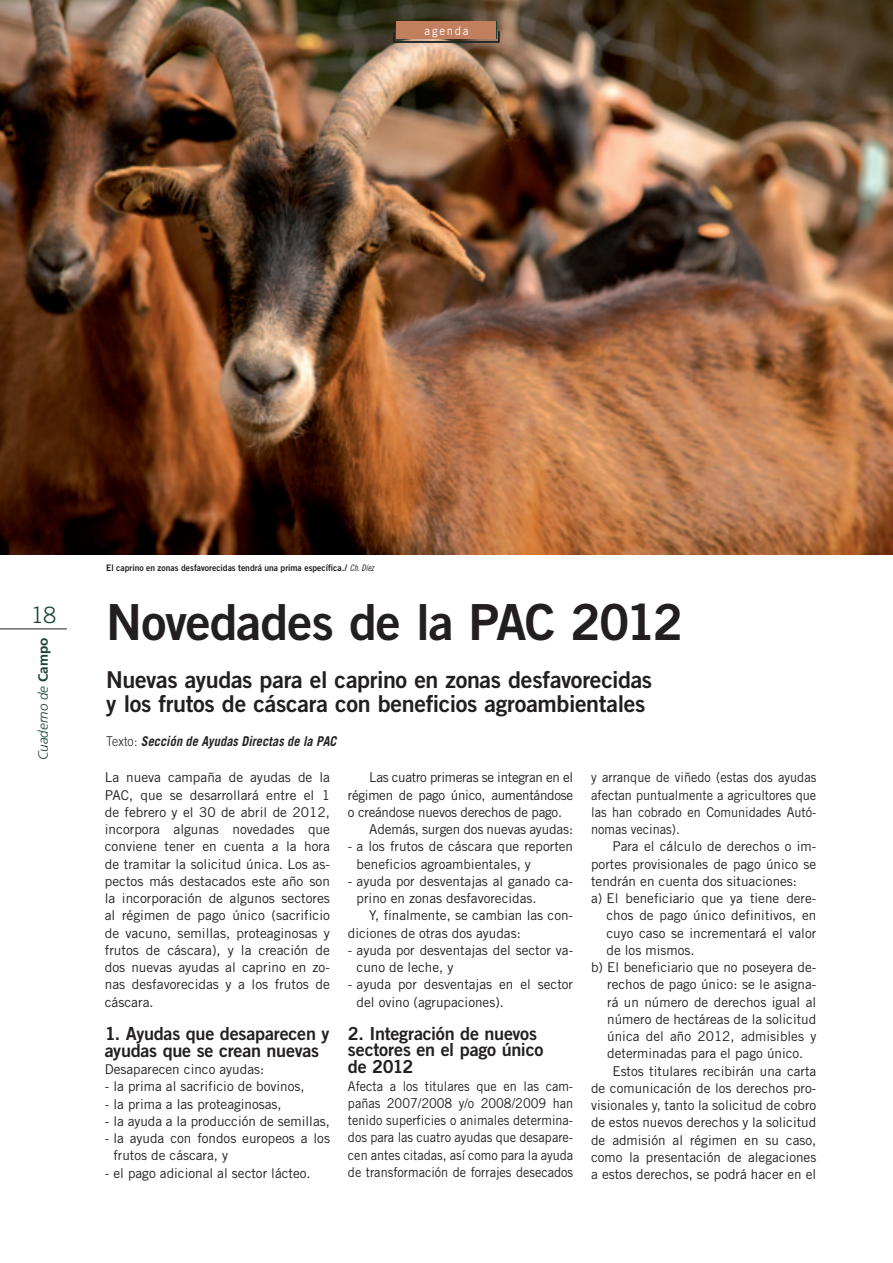
<style>
.page{position:relative;width:893px;height:1263px;background:#fff}
.page>*{position:absolute;margin:0;border:0;box-sizing:border-box;transform-origin:0 0}
.t1{font:49.8px "Trade Gothic Bold Two";letter-spacing:-.025em;color:#231f20}
.t2{font:23.25px/24px "Trade Gothic Bold Two";letter-spacing:-.015em;color:#231f20}
.t3{font:300 22.5px "Trade Gothic";color:#184435}
.t4{font:18px/16.8px "Trade Gothic Bold Two";letter-spacing:-.015em;color:#231f20}
.t5{font:13.5px/17.2px "Trade Gothic";color:#231f20}
.t6{font:13.5px/17.2px "Trade Gothic";color:#231f20;text-align:justify;scale:.94 1}
.t7{font:13.5px "Trade Gothic";letter-spacing:-.02em;color:#231f20}
.t8{font:italic 700 13.5px "Trade Gothic";letter-spacing:.005em;color:#231f20;scale:.91 1}
.t9{font:italic 300 13.5px "Frutiger";color:#184435}
.t10{font:12px "Trade Gothic";letter-spacing:.15em;color:#fff;scale:.95 1}
.t11{font:9px "Trade Gothic Bold Two";color:#231f20;scale:.95 1}
.s1{font-weight:700;font-style:normal}
.s2{font-family:"Trade Gothic Cond Eighteen Obl"}
.s3{font-weight:300;font-style:normal}
</style>
<div class="page">
<img style="left:0;top:0;width:893px;height:555px">
<hr style="left:0;top:628px;width:67px;height:1px;background:#231f20">
<svg style="left:392px;top:30px;width:108px;height:13px"></svg>
<div style="left:397px;top:21px;width:99px;height:18px;background:#c17f5e"></div>
<p class="t10" style="left:425px;top:23px;width:48px">agenda</p>
<h3 class="t3" style="left:31px;top:601px;width:27px">18</h3>
<p class="t9" style="left:35px;top:760px;width:124px;rotate:-90deg">Cuaderno de <span class="s1">Campo</span></p>
<p class="t11" style="left:106px;top:562px;width:283px">El caprino en zonas desfavorecidas tendrá una prima específica./ <span class="s2">Ch. Díez</span></p>
<h1 class="t1" style="left:106px;top:591px;width:578px">Novedades de la PAC 2012</h1>
<h2 class="t2" style="left:106px;top:667px;width:547px">Nuevas ayudas para el caprino en zonas desfavorecidas y los frutos de cáscara con beneficios agroambientales</h2>
<p class="t8" style="left:106px;top:733px;width:254px"><span class="s3">Texto:</span> Sección de Ayudas Directas de la PAC</p>
<p class="t5" style="left:105px;top:769px;width:227px;text-align:justify">La nueva campaña de ayudas de la PAC, que se desarrollará entre el 1 de febrero y el 30 de abril de 2012, incorpora algunas novedades que conviene tener en cuenta a la hora de tramitar la solicitud única. Los as&shy;pectos más destacados este año son la incorporación de algunos sectores al régimen de pago único (sacrificio de vacuno, semillas, proteaginosas y frutos de cáscara), y la creación de dos nuevas ayudas al caprino en zo&shy;nas desfavorecidas y a los frutos de cáscara.</p>
<h3 class="t4" style="left:105px;top:1024px;width:226px;line-height:17.2px">1. Ayudas que desaparecen y ayudas que se crean nuevas</h3>
<p class="t5" style="left:105px;top:1060px;width:161px">Desaparecen cinco ayudas:</p>
<p class="t5" style="left:105px;top:1078px;width:201px">- la prima al sacrificio de bovinos,</p>
<p class="t5" style="left:105px;top:1095px;width:178px">- la prima a las proteaginosas,</p>
<p class="t5" style="left:105px;top:1112px;width:227px">- la ayuda a la producción de semillas,</p>
<p class="t5" style="left:113px;top:1129px;width:218px;text-indent:-9px">- la ayuda con fondos europeos a los frutos de cáscara, y</p>
<p class="t5" style="left:105px;top:1164px;width:207px">- el pago adicional al sector lácteo.</p>
<p class="t7" style="left:369px;top:769px;width:205px">Las cuatro primeras se integran en el</p>
<p class="t7" style="left:348px;top:787px;width:227px">régimen de pago único, aumentándose</p>
<p class="t7" style="left:348px;top:804px;width:216px">o creándose nuevos derechos de pago.</p>
<p class="t5" style="left:369px;top:820px;width:205px">Además, surgen dos nuevas ayudas:</p>
<p class="t5" style="left:357px;top:838px;width:218px;text-indent:-9px">- a los frutos de cáscara que reporten beneficios agroambientales, y</p>
<p class="t5" style="left:357px;top:872px;width:218px;text-indent:-9px">- ayuda por desventajas al ganado ca&shy;prino en zonas desfavorecidas.</p>
<p class="t5" style="left:348px;top:907px;width:227px;text-indent:21px">Y, finalmente, se cambian las con&shy;diciones de otras dos ayudas:</p>
<p class="t5" style="left:357px;top:941px;width:218px;text-indent:-9px">- ayuda por desventajas del sector va&shy;cuno de leche, y</p>
<p class="t5" style="left:357px;top:976px;width:218px;text-indent:-9px">- ayuda por desventajas en el sector del ovino (agrupaciones).</p>
<h3 class="t4" style="left:348px;top:1024px;width:197px">2. Integración de nuevos sectores en el pago único de 2012</h3>
<p class="t6" style="left:348px;top:1077px;width:241px">Afecta a los titulares que en las cam&shy;pañas 2007/2008 y/o 2008/2009 han tenido superficies o animales determina&shy;dos para las cuatro ayudas que desapare&shy;cen antes citadas, así como para la ayuda de transformación de forrajes desecados</p>
<p class="t6" style="left:591px;top:769px;width:241px">y arranque de viñedo (estas dos ayudas afectan puntualmente a agricultores que las han cobrado en Comunidades Autó&shy;nomas vecinas).</p>
<p class="t5" style="left:612px;top:838px;width:205px">Para el cálculo de derechos o im-</p>
<p class="t5" style="left:591px;top:855px;width:227px">portes provisionales de pago único se</p>
<p class="t5" style="left:591px;top:872px;width:207px">tendrán en cuenta dos situaciones:</p>
<p class="t5" style="left:591px;top:889px;width:227px">a) El beneficiario que ya tiene dere-</p>
<p class="t5" style="left:606px;top:907px;width:211px">chos de pago único definitivos, en</p>
<p class="t5" style="left:606px;top:924px;width:211px">cuyo caso se incrementará el valor</p>
<p class="t5" style="left:606px;top:941px;width:90px">de los mismos.</p>
<p class="t5" style="left:591px;top:958px;width:227px">b) El beneficiario que no poseyera de-</p>
<p class="t5" style="left:607px;top:976px;width:211px">rechos de pago único: se le asigna-</p>
<p class="t5" style="left:607px;top:993px;width:211px">rá un número de derechos igual al</p>
<p class="t5" style="left:607px;top:1010px;width:211px">número de hectáreas de la solicitud</p>
<p class="t5" style="left:607px;top:1027px;width:211px">única del año 2012, admisibles y</p>
<p class="t5" style="left:607px;top:1045px;width:198px">determinadas para el pago único.</p>
<p class="t5" style="left:612px;top:1062px;width:205px">Estos titulares recibirán una carta</p>
<p class="t5" style="left:591px;top:1079px;width:227px">de comunicación de los derechos pro-</p>
<p class="t5" style="left:591px;top:1096px;width:227px">visionales y, tanto la solicitud de cobro</p>
<p class="t5" style="left:591px;top:1114px;width:227px">de estos nuevos derechos y la solicitud</p>
<p class="t5" style="left:591px;top:1131px;width:227px">de admisión al régimen en su caso,</p>
<p class="t5" style="left:591px;top:1148px;width:227px">como la presentación de alegaciones</p>
<p class="t5" style="left:591px;top:1165px;width:227px">a estos derechos, se podrá hacer en el</p>
</div>
